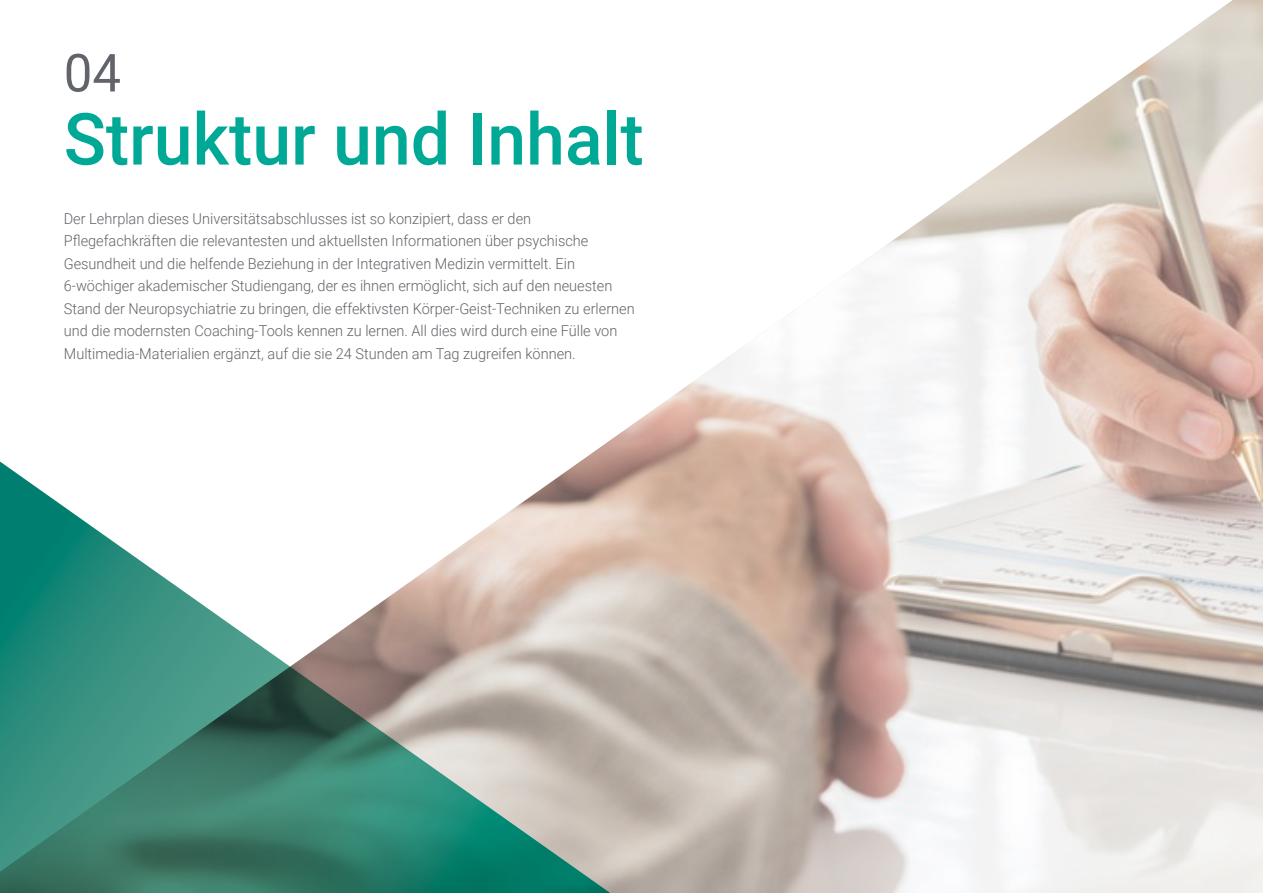
<style>
.page{position:relative;width:1263px;height:893px;background:#fff}
.page>*{position:absolute;margin:0;border:0;box-sizing:border-box;transform-origin:0 0}
.t1{font:500 72px "Roboto";color:#00a996}
.t2{font:52.5px "Roboto";color:#61646a}
.t3{font:300 15px/22.5px "Roboto";color:#61646a}
</style>
<div class="page">
<img style="left:602px;top:0;width:661px;height:893px">
<svg style="left:0;top:446px;width:640px;height:447px"></svg>
<h2 class="t2" style="left:64px;top:36px;width:59px">04</h2>
<h1 class="t1" style="left:64px;top:89px;width:581px">Struktur und Inhalt</h1>
<p class="t3" style="left:64px;top:207px;width:572px">Der Lehrplan dieses Universitätsabschlusses ist so konzipiert, dass er den Pflegefachkräften die relevantesten und aktuellsten Informationen über psychische Gesundheit und die helfende Beziehung in der Integrativen Medizin vermittelt. Ein 6-wöchiger akademischer Studiengang, der es ihnen ermöglicht, sich auf den neuesten Stand der Neuropsychiatrie zu bringen, die effektivsten Körper-Geist-Techniken zu erlernen und die modernsten Coaching-Tools kennen zu lernen. All dies wird durch eine Fülle von Multimedia-Materialien ergänzt, auf die sie 24 Stunden am Tag zugreifen können.</p>
</div>
